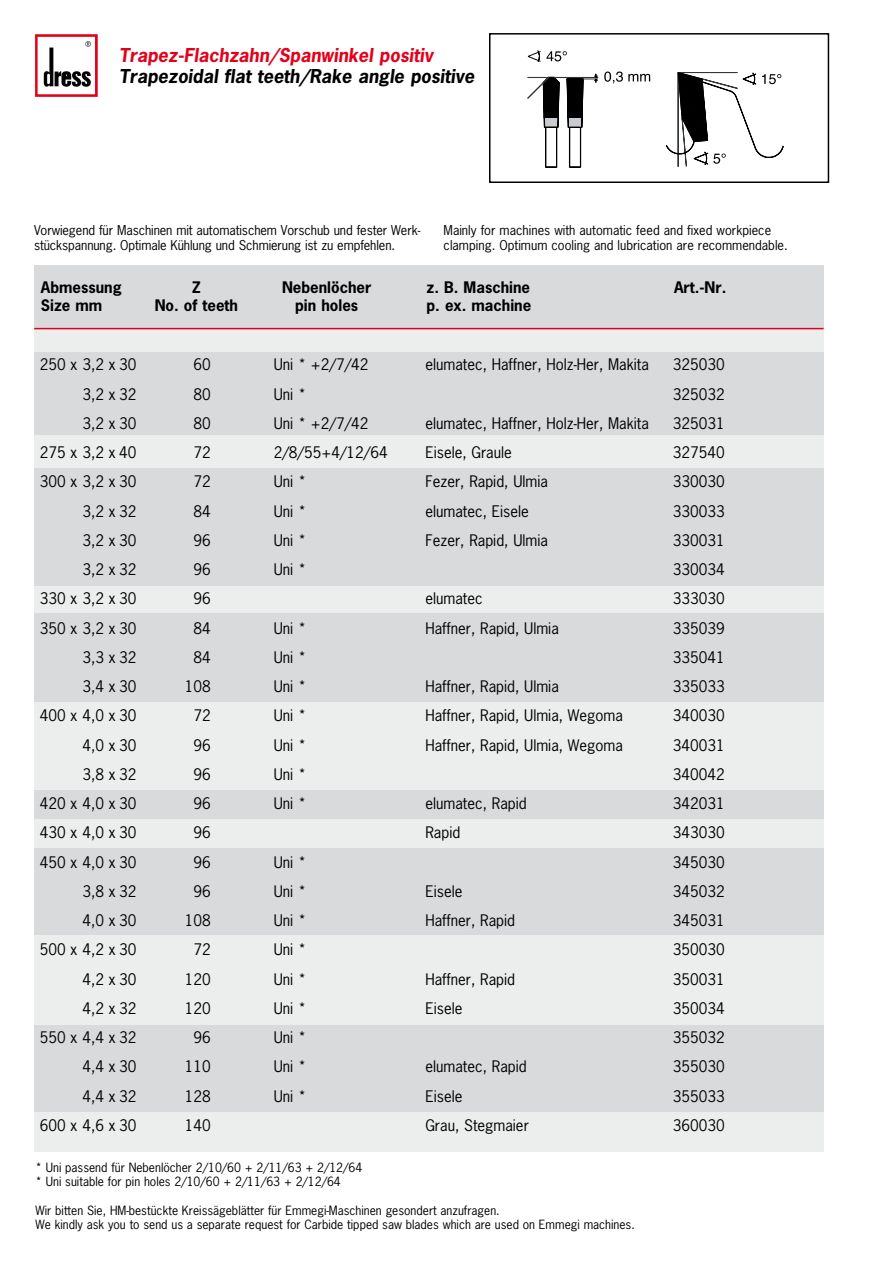
<style>
.page{position:relative;width:893px;height:1263px;background:#fff}
.page>*{position:absolute;margin:0;border:0;box-sizing:border-box;transform-origin:0 0}
.t1{font:italic 700 18px "News Gothic";color:#000}
.t2{font:italic 700 18px "News Gothic";color:#e2001a}
.t3{font:15px "News Gothic";color:#000}
.t4{font:700 15px "News Gothic";color:#000}
.t5{font:12.75px/15.3px "News Gothic";letter-spacing:-.01em;color:#000}
.t6{font:12px/14.4px "News Gothic";color:#000}
</style>
<div class="page">
<svg style="left:35px;top:34px;width:63px;height:63px"></svg>
<div style="left:489px;top:33px;width:340px;height:150px;background:#fff;border:1px solid #000"></div>
<div style="left:34px;top:321px;width:789px;height:831px;background:#eceded"></div>
<div style="left:34px;top:265px;width:789px;height:64px;background:#d9dadb"></div>
<hr style="left:34px;top:328px;width:790px;height:1px;background:#e2001a">
<div style="left:34px;top:352px;width:789px;height:82px;background:#d9dadb"></div>
<div style="left:34px;top:468px;width:790px;height:117px;background:#d9dadb"></div>
<div style="left:34px;top:613px;width:790px;height:88px;background:#d9dadb"></div>
<div style="left:34px;top:790px;width:790px;height:29px;background:#d9dadb"></div>
<div style="left:34px;top:848px;width:790px;height:86px;background:#d9dadb"></div>
<div style="left:34px;top:1025px;width:790px;height:87px;background:#d9dadb"></div>
<svg style="left:527px;top:50px;width:257px;height:118px"></svg>
<p class="t2" style="left:119px;top:43px;width:315px">Trapez-Flachzahn/Spanwinkel positiv</p>
<p class="t1" style="left:119px;top:65px;width:357px">Trapezoidal flat teeth/Rake angle positive</p>
<p class="t5" style="left:34px;top:222px;width:388px">Vorwiegend für Maschinen mit automatischem Vorschub und fester Werk&shy;stückspannung. Optimale Kühlung und Schmierung ist zu empfehlen.</p>
<p class="t5" style="left:444px;top:222px;width:346px">Mainly for machines with automatic feed and fixed workpiece clamping. Optimum cooling and lubrication are recommendable.</p>
<p class="t4" style="left:41px;top:277px;width:82px">Abmessung</p>
<p class="t4" style="left:192px;top:277px;width:10px">Z</p>
<p class="t4" style="left:282px;top:277px;width:91px">Nebenlöcher</p>
<p class="t4" style="left:426px;top:277px;width:105px">z. B. Maschine</p>
<p class="t4" style="left:674px;top:277px;width:54px">Art.-Nr.</p>
<p class="t4" style="left:41px;top:295px;width:63px">Size mm</p>
<p class="t4" style="left:155px;top:295px;width:85px">No. of teeth</p>
<p class="t4" style="left:295px;top:295px;width:64px">pin holes</p>
<p class="t4" style="left:426px;top:295px;width:106px">p. ex. machine</p>
<p class="t3" style="left:40px;top:355px;width:98px">250 x 3,2 x 30</p>
<p class="t3" style="left:194px;top:355px;width:19px">60</p>
<p class="t3" style="left:274px;top:355px;width:96px">Uni * +2/7/42</p>
<p class="t3" style="left:425px;top:355px;width:225px">elumatec, Haffner, Holz-Her, Makita</p>
<p class="t3" style="left:673px;top:355px;width:53px">325030</p>
<p class="t3" style="left:82px;top:384px;width:55px">3,2 x 32</p>
<p class="t3" style="left:194px;top:384px;width:19px">80</p>
<p class="t3" style="left:274px;top:384px;width:34px">Uni *</p>
<p class="t3" style="left:673px;top:384px;width:53px">325032</p>
<p class="t3" style="left:82px;top:414px;width:55px">3,2 x 30</p>
<p class="t3" style="left:194px;top:414px;width:19px">80</p>
<p class="t3" style="left:274px;top:414px;width:96px">Uni * +2/7/42</p>
<p class="t3" style="left:425px;top:414px;width:225px">elumatec, Haffner, Holz-Her, Makita</p>
<p class="t3" style="left:673px;top:414px;width:53px">325031</p>
<p class="t3" style="left:40px;top:443px;width:98px">275 x 3,2 x 40</p>
<p class="t3" style="left:194px;top:443px;width:19px">72</p>
<p class="t3" style="left:274px;top:443px;width:116px">2/8/55+4/12/64</p>
<p class="t3" style="left:425px;top:443px;width:88px">Eisele, Graule</p>
<p class="t3" style="left:673px;top:443px;width:53px">327540</p>
<p class="t3" style="left:40px;top:472px;width:98px">300 x 3,2 x 30</p>
<p class="t3" style="left:194px;top:472px;width:19px">72</p>
<p class="t3" style="left:274px;top:472px;width:34px">Uni *</p>
<p class="t3" style="left:425px;top:472px;width:124px">Fezer, Rapid, Ulmia</p>
<p class="t3" style="left:673px;top:472px;width:53px">330030</p>
<p class="t3" style="left:82px;top:501px;width:55px">3,2 x 32</p>
<p class="t3" style="left:194px;top:501px;width:19px">84</p>
<p class="t3" style="left:274px;top:501px;width:34px">Uni *</p>
<p class="t3" style="left:425px;top:501px;width:105px">elumatec, Eisele</p>
<p class="t3" style="left:673px;top:501px;width:53px">330033</p>
<p class="t3" style="left:82px;top:531px;width:55px">3,2 x 30</p>
<p class="t3" style="left:194px;top:531px;width:19px">96</p>
<p class="t3" style="left:274px;top:531px;width:34px">Uni *</p>
<p class="t3" style="left:425px;top:531px;width:124px">Fezer, Rapid, Ulmia</p>
<p class="t3" style="left:673px;top:531px;width:53px">330031</p>
<p class="t3" style="left:82px;top:560px;width:55px">3,2 x 32</p>
<p class="t3" style="left:194px;top:560px;width:19px">96</p>
<p class="t3" style="left:274px;top:560px;width:34px">Uni *</p>
<p class="t3" style="left:673px;top:560px;width:53px">330034</p>
<p class="t3" style="left:40px;top:589px;width:98px">330 x 3,2 x 30</p>
<p class="t3" style="left:194px;top:589px;width:19px">96</p>
<p class="t3" style="left:425px;top:589px;width:59px">elumatec</p>
<p class="t3" style="left:673px;top:589px;width:53px">333030</p>
<p class="t3" style="left:40px;top:618px;width:98px">350 x 3,2 x 30</p>
<p class="t3" style="left:194px;top:618px;width:19px">84</p>
<p class="t3" style="left:274px;top:618px;width:34px">Uni *</p>
<p class="t3" style="left:425px;top:618px;width:135px">Haffner, Rapid, Ulmia</p>
<p class="t3" style="left:673px;top:618px;width:53px">335039</p>
<p class="t3" style="left:82px;top:648px;width:55px">3,3 x 32</p>
<p class="t3" style="left:194px;top:648px;width:19px">84</p>
<p class="t3" style="left:274px;top:648px;width:34px">Uni *</p>
<p class="t3" style="left:673px;top:648px;width:53px">335041</p>
<p class="t3" style="left:82px;top:677px;width:55px">3,4 x 30</p>
<p class="t3" style="left:185px;top:677px;width:27px">108</p>
<p class="t3" style="left:274px;top:677px;width:34px">Uni *</p>
<p class="t3" style="left:425px;top:677px;width:135px">Haffner, Rapid, Ulmia</p>
<p class="t3" style="left:673px;top:677px;width:53px">335033</p>
<p class="t3" style="left:40px;top:706px;width:98px">400 x 4,0 x 30</p>
<p class="t3" style="left:194px;top:706px;width:19px">72</p>
<p class="t3" style="left:274px;top:706px;width:34px">Uni *</p>
<p class="t3" style="left:425px;top:706px;width:199px">Haffner, Rapid, Ulmia, Wegoma</p>
<p class="t3" style="left:673px;top:706px;width:53px">340030</p>
<p class="t3" style="left:82px;top:735px;width:55px">4,0 x 30</p>
<p class="t3" style="left:194px;top:735px;width:19px">96</p>
<p class="t3" style="left:274px;top:735px;width:34px">Uni *</p>
<p class="t3" style="left:425px;top:735px;width:199px">Haffner, Rapid, Ulmia, Wegoma</p>
<p class="t3" style="left:673px;top:735px;width:53px">340031</p>
<p class="t3" style="left:82px;top:765px;width:55px">3,8 x 32</p>
<p class="t3" style="left:194px;top:765px;width:19px">96</p>
<p class="t3" style="left:274px;top:765px;width:34px">Uni *</p>
<p class="t3" style="left:673px;top:765px;width:53px">340042</p>
<p class="t3" style="left:40px;top:794px;width:98px">420 x 4,0 x 30</p>
<p class="t3" style="left:194px;top:794px;width:19px">96</p>
<p class="t3" style="left:274px;top:794px;width:34px">Uni *</p>
<p class="t3" style="left:425px;top:794px;width:103px">elumatec, Rapid</p>
<p class="t3" style="left:673px;top:794px;width:53px">342031</p>
<p class="t3" style="left:40px;top:823px;width:98px">430 x 4,0 x 30</p>
<p class="t3" style="left:194px;top:823px;width:19px">96</p>
<p class="t3" style="left:425px;top:823px;width:36px">Rapid</p>
<p class="t3" style="left:673px;top:823px;width:53px">343030</p>
<p class="t3" style="left:40px;top:852px;width:98px">450 x 4,0 x 30</p>
<p class="t3" style="left:194px;top:852px;width:19px">96</p>
<p class="t3" style="left:274px;top:852px;width:34px">Uni *</p>
<p class="t3" style="left:673px;top:852px;width:53px">345030</p>
<p class="t3" style="left:82px;top:882px;width:55px">3,8 x 32</p>
<p class="t3" style="left:194px;top:882px;width:19px">96</p>
<p class="t3" style="left:274px;top:882px;width:34px">Uni *</p>
<p class="t3" style="left:425px;top:882px;width:38px">Eisele</p>
<p class="t3" style="left:673px;top:882px;width:53px">345032</p>
<p class="t3" style="left:82px;top:911px;width:55px">4,0 x 30</p>
<p class="t3" style="left:185px;top:911px;width:27px">108</p>
<p class="t3" style="left:274px;top:911px;width:34px">Uni *</p>
<p class="t3" style="left:425px;top:911px;width:91px">Haffner, Rapid</p>
<p class="t3" style="left:673px;top:911px;width:53px">345031</p>
<p class="t3" style="left:40px;top:940px;width:98px">500 x 4,2 x 30</p>
<p class="t3" style="left:194px;top:940px;width:19px">72</p>
<p class="t3" style="left:274px;top:940px;width:34px">Uni *</p>
<p class="t3" style="left:673px;top:940px;width:53px">350030</p>
<p class="t3" style="left:82px;top:969px;width:55px">4,2 x 30</p>
<p class="t3" style="left:185px;top:969px;width:27px">120</p>
<p class="t3" style="left:274px;top:969px;width:34px">Uni *</p>
<p class="t3" style="left:425px;top:969px;width:91px">Haffner, Rapid</p>
<p class="t3" style="left:673px;top:969px;width:53px">350031</p>
<p class="t3" style="left:82px;top:999px;width:55px">4,2 x 32</p>
<p class="t3" style="left:185px;top:999px;width:27px">120</p>
<p class="t3" style="left:274px;top:999px;width:34px">Uni *</p>
<p class="t3" style="left:425px;top:999px;width:38px">Eisele</p>
<p class="t3" style="left:673px;top:999px;width:53px">350034</p>
<p class="t3" style="left:40px;top:1028px;width:98px">550 x 4,4 x 32</p>
<p class="t3" style="left:194px;top:1028px;width:19px">96</p>
<p class="t3" style="left:274px;top:1028px;width:34px">Uni *</p>
<p class="t3" style="left:673px;top:1028px;width:53px">355032</p>
<p class="t3" style="left:82px;top:1057px;width:55px">4,4 x 30</p>
<p class="t3" style="left:185px;top:1057px;width:27px">110</p>
<p class="t3" style="left:274px;top:1057px;width:34px">Uni *</p>
<p class="t3" style="left:425px;top:1057px;width:103px">elumatec, Rapid</p>
<p class="t3" style="left:673px;top:1057px;width:53px">355030</p>
<p class="t3" style="left:82px;top:1086px;width:55px">4,4 x 32</p>
<p class="t3" style="left:185px;top:1086px;width:27px">128</p>
<p class="t3" style="left:274px;top:1086px;width:34px">Uni *</p>
<p class="t3" style="left:425px;top:1086px;width:38px">Eisele</p>
<p class="t3" style="left:673px;top:1086px;width:53px">355033</p>
<p class="t3" style="left:40px;top:1116px;width:98px">600 x 4,6 x 30</p>
<p class="t3" style="left:185px;top:1116px;width:27px">140</p>
<p class="t3" style="left:425px;top:1116px;width:105px">Grau, Stegmaier</p>
<p class="t3" style="left:673px;top:1116px;width:53px">360030</p>
<p class="t6" style="left:36px;top:1159px;width:328px">* Uni passend für Nebenlöcher 2/10/60 + 2/11/63 + 2/12/64 * Uni suitable for pin holes 2/10/60 + 2/11/63 + 2/12/64</p>
<p class="t6" style="left:36px;top:1202px;width:601px">Wir bitten Sie, HM-bestückte Kreissägeblätter für Emmegi-Maschinen gesondert anzufragen.<br>We kindly ask you to send us a separate request for Carbide tipped saw blades which are used on Emmegi machines.</p>
</div>
